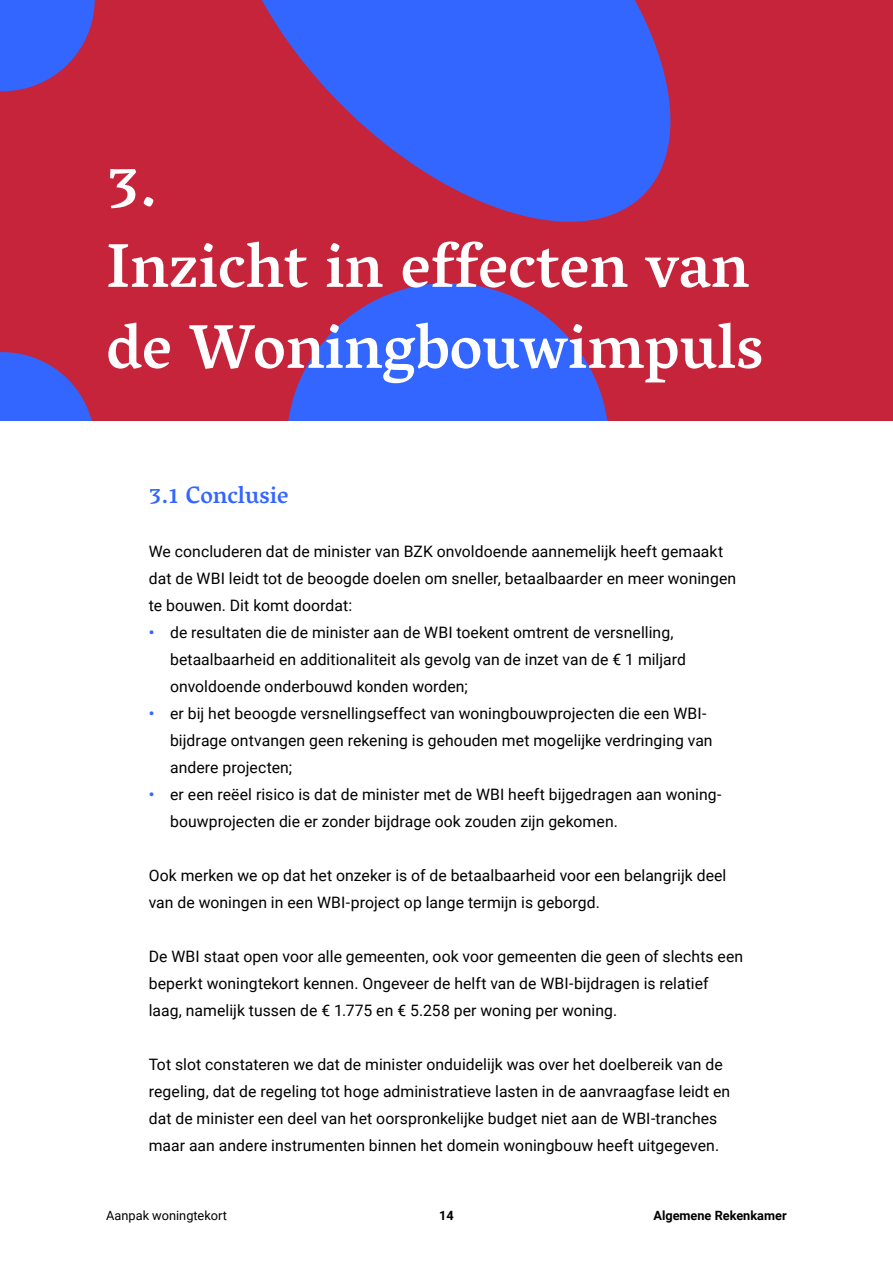
<style>
.page{position:relative;width:893px;height:1263px;background:#fff}
.page>*{position:absolute;margin:0;border:0;box-sizing:border-box;transform-origin:0 0}
.AR_02_Hoofdstuk_kop{font:500 63px/81px "Vesper Libre";color:#fff}
.AR_02_Paragraaf__h2{font:500 24px "Vesper Libre";color:#36f}
.AR_02_Broodtekst{font:15.75px/27px "Roboto";letter-spacing:.005em;color:#000}
.t1{font:700 12.75px "Roboto";color:#000}
.t2{font:12.75px "Roboto";color:#000}
.s1{font-weight:700;color:#36f}
</style>
<div class="page">
<div style="left:0;top:0;width:893px;height:421px;background:#c6243b"></div>
<svg style="left:0;top:0;width:95px;height:91px"></svg>
<svg style="left:0;top:352px;width:92px;height:69px"></svg>
<svg style="left:262px;top:0;width:409px;height:222px;fill:#36f"></svg>
<svg style="left:288px;top:283px;width:320px;height:138px"></svg>
<h1 class="AR_02_Hoofdstuk_kop" style="left:106px;top:144px;width:659px">3.<br>Inzicht in effecten van de Woningbouwimpuls</h1>
<h2 class="AR_02_Paragraaf__h2" style="left:149px;top:480px;width:141px">3.1 Conclusie</h2>
<p class="AR_02_Broodtekst" style="left:149px;top:537px;width:589px">We concluderen dat de minister van BZK onvoldoende aannemelijk heeft gemaakt dat de WBI leidt tot de beoogde doelen om sneller, betaalbaarder en meer woningen te bouwen. Dit komt doordat:</p>
<p class="AR_02_Broodtekst" style="left:170px;top:618px;width:518px;text-indent:-21px"><span class="s1">•</span> de resultaten die de minister aan de WBI toekent omtrent de versnelling, betaalbaarheid en additionaliteit als gevolg van de inzet van de € 1 miljard onvoldoende onderbouwd konden worden;</p>
<p class="AR_02_Broodtekst" style="left:170px;top:699px;width:544px;text-indent:-21px"><span class="s1">•</span> er bij het beoogde versnellingseffect van woningbouwprojecten die een WBI&shy;bijdrage ontvangen geen rekening is gehouden met mogelijke verdringing van andere projecten;</p>
<p class="AR_02_Broodtekst" style="left:170px;top:780px;width:553px;text-indent:-21px"><span class="s1">•</span> er een reëel risico is dat de minister met de WBI heeft bijgedragen aan woning&shy;bouwprojecten die er zonder bijdrage ook zouden zijn gekomen.</p>
<p class="AR_02_Broodtekst" style="left:149px;top:861px;width:579px">Ook merken we op dat het onzeker is of de betaalbaarheid voor een belangrijk deel van de woningen in een WBI-project op lange termijn is geborgd.</p>
<p class="AR_02_Broodtekst" style="left:149px;top:942px;width:596px">De WBI staat open voor alle gemeenten, ook voor gemeenten die geen of slechts een beperkt woningtekort kennen. Ongeveer de helft van de WBI-bijdragen is relatief laag, namelijk tussen de € 1.775 en € 5.258 per woning per woning.</p>
<p class="AR_02_Broodtekst" style="left:149px;top:1050px;width:583px">Tot slot constateren we dat de minister onduidelijk was over het doelbereik van de regeling, dat de regeling tot hoge administratieve lasten in de aanvraagfase leidt en dat de minister een deel van het oorspronkelijke budget niet aan de WBI-tranches maar aan andere instrumenten binnen het domein woningbouw heeft uitgegeven.</p>
<p class="t2" style="left:106px;top:1207px;width:122px">Aanpak woningtekort</p>
<p class="t1" style="left:439px;top:1207px;width:16px">14</p>
<p class="t1" style="left:653px;top:1207px;width:135px">Algemene Rekenkamer</p>
</div>
